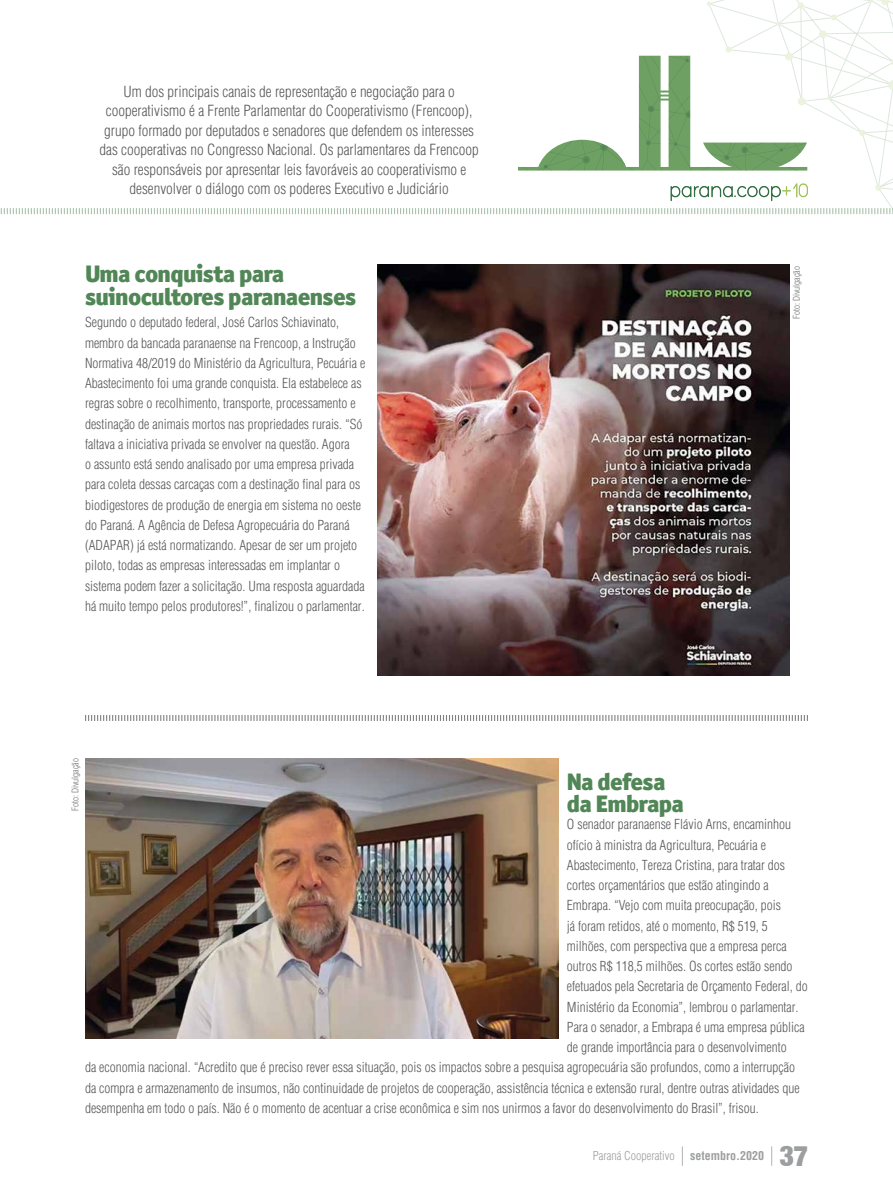
<style>
.page{position:relative;width:893px;height:1191px;background:#fff}
.page>*{position:absolute;margin:0;border:0;box-sizing:border-box;transform-origin:0 0}
.t1{font:30px "Sans Black Cond";color:#9c9e9f}
.t2{font:900 24px/22.5px "Officina Sans ITC Std";letter-spacing:-.03em;color:#518656}
.t3{font:300 condensed 15px/19.5px "Helvetica";color:#58585a;text-align:center}
.t4{font:300 condensed 13.5px/20.2px "Helvetica";color:#58585a}
.t5{font:300 condensed 12px "Helvetica";color:#9c9e9f}
.t6{font:700 condensed 12px "Helvetica";color:#9c9e9f}
.t7{font:300 condensed 9px "Helvetica";color:#707172}
</style>
<div class="page">
<svg style="left:682px;top:1146px;width:1px;height:19px"></svg>
<svg style="left:771px;top:1146px;width:1px;height:19px"></svg>
<svg style="left:85px;top:715px;width:723px;height:6px"></svg>
<svg style="left:0;top:0;width:893px;height:215px"></svg>
<img style="left:378px;top:265px;width:411px;height:411px">
<img style="left:85px;top:758px;width:473px;height:280px">
<p class="t3" style="left:100px;top:82px;width:381px">Um dos principais canais de representação e negociação para o cooperativismo é a Frente Parlamentar do Cooperativismo (Frencoop), grupo formado por deputados e senadores que defendem os interesses das cooperativas no Congresso Nacional. Os parlamentares da Frencoop são responsáveis por apresentar leis favoráveis ao cooperativismo e desenvolver o diálogo com os poderes Executivo e Judiciário</p>
<h2 class="t2" style="left:85px;top:262px;width:273px">Uma conquista para suinocultores paranaenses</h2>
<p class="t4" style="left:85px;top:312px;width:282px">Segundo o deputado federal, José Carlos Schiavinato, membro da bancada paranaense na Frencoop, a Instrução Normativa 48/2019 do Ministério da Agricultura, Pecuária e Abastecimento foi uma grande conquista. Ela estabelece as regras sobre o recolhimento, transporte, processamento e destinação de animais mortos nas propriedades rurais. “Só faltava a iniciativa privada se envolver na questão. Agora<br>o assunto está sendo analisado por uma empresa privada para coleta dessas carcaças com a destinação final para os biodigestores de produção de energia em sistema no oeste do Paraná. A Agência de Defesa Agropecuária do Paraná (ADAPAR) já está normatizando. Apesar de ser um projeto piloto, todas as empresas interessadas em implantar o sistema podem fazer a solicitação. Uma resposta aguardada há muito tempo pelos produtores!”, finalizou o parlamentar.</p>
<p class="t7" style="left:791px;top:319px;width:54px;rotate:-90deg">Foto: Divulgação</p>
<p class="t7" style="left:70px;top:811px;width:54px;rotate:-90deg">Foto: Divulgação</p>
<h2 class="t2" style="left:567px;top:769px;width:119px">Na defesa da Embrapa</h2>
<p class="t4" style="left:567px;top:814px;width:226px">O senador paranaense Flávio Arns, encaminhou</p>
<p class="t4" style="left:567px;top:834px;width:201px">ofício à ministra da Agricultura, Pecuária e</p>
<p class="t4" style="left:567px;top:854px;width:220px">Abastecimento, Tereza Cristina, para tratar dos</p>
<p class="t4" style="left:567px;top:875px;width:203px">cortes orçamentários que estão atingindo a</p>
<p class="t4" style="left:567px;top:895px;width:216px">Embrapa. “Vejo com muita preocupação, pois</p>
<p class="t4" style="left:567px;top:915px;width:202px">já foram retidos, até o momento, R$ 519, 5</p>
<p class="t4" style="left:567px;top:935px;width:221px">milhões, com perspectiva que a empresa perca</p>
<p class="t4" style="left:567px;top:956px;width:227px">outros R$ 118,5 milhões. Os cortes estão sendo</p>
<p class="t4" style="left:567px;top:976px;width:242px">efetuados pela Secretaria de Orçamento Federal, do</p>
<p class="t4" style="left:567px;top:996px;width:233px">Ministério da Economia”, lembrou o parlamentar.</p>
<p class="t4" style="left:567px;top:1016px;width:239px">Para o senador, a Embrapa é uma empresa pública</p>
<p class="t4" style="left:567px;top:1037px;width:221px">de grande importância para o desenvolvimento</p>
<p class="t4" style="left:85px;top:1057px;width:711px">da economia nacional. “Acredito que é preciso rever essa situação, pois os impactos sobre a pesquisa agropecuária são profundos, como a interrupção</p>
<p class="t4" style="left:85px;top:1077px;width:716px">da compra e armazenamento de insumos, não continuidade de projetos de cooperação, assistência técnica e extensão rural, dentre outras atividades que</p>
<p class="t4" style="left:85px;top:1097px;width:675px">desempenha em todo o país. Não é o momento de acentuar a crise econômica e sim nos unirmos a favor do desenvolvimento do Brasil”, frisou.</p>
<p class="t5" style="left:593px;top:1148px;width:83px">Paraná Cooperativo</p>
<p class="t6" style="left:690px;top:1148px;width:75px">setembro.2020</p>
<h1 class="t1" style="left:779px;top:1137px;width:30px">37</h1>
</div>
